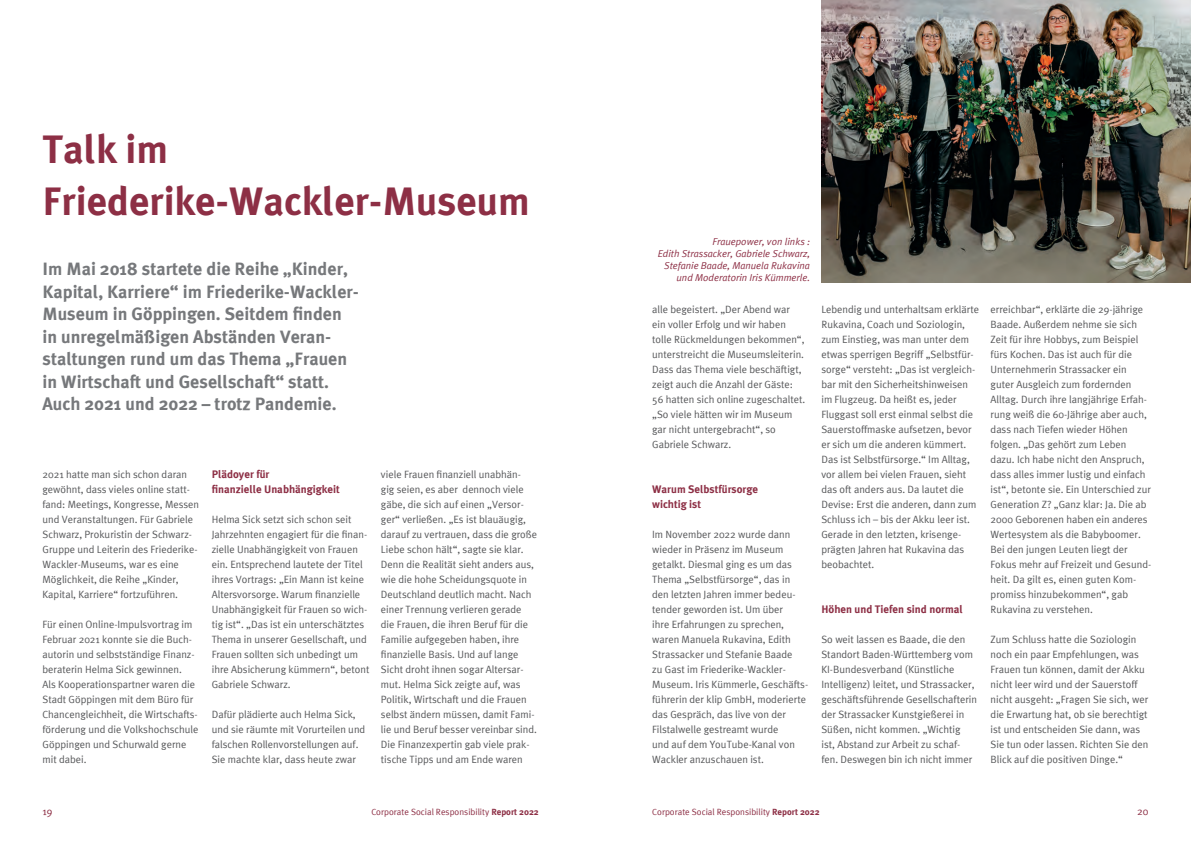
<style>
.page{position:relative;width:1191px;height:842px;background:#fff}
.page>*{position:absolute;margin:0;border:0;box-sizing:border-box;transform-origin:0 0}
.t1{font:700 40px/52.5px "Meta Plus";color:#8d2f45}
.t2{font:700 18px/22.5px "Meta Plus";color:#76787b}
.t3{font:700 11px/15px "Meta Plus";color:#8d2f45}
.t4{font:10.5px/15px "Meta Plus";color:#57585a}
.t5{font:10.5px "Meta Plus";color:#8d2f45}
.t6{font:italic 10px/12px "Meta Plus";color:#8d2f45;text-align:right}
.t7{font:9px "Meta Plus";color:#8d2f45}
.s1{font-weight:700}
</style>
<div class="page">
<img style="left:821px;top:0;width:370px;height:282px">
<h1 class="t1" style="left:43px;top:122px;width:489px">Talk im<br>Friederike-Wackler-Museum</h1>
<p class="t2" style="left:43px;top:257px;width:318px">Im Mai 2018 startete die Reihe „Kinder, Kapital, Karriere“ im Friederike-Wackler-Museum in Göppingen. Seitdem finden in unregelmäßigen Abständen Veran&shy;staltungen rund um das Thema „Frauen in Wirtschaft und Gesellschaft“ statt.<br>Auch 2021 und 2022 – trotz Pandemie.</p>
<p class="t4" style="left:43px;top:466px;width:158px">2021 hatte man sich schon daran gewöhnt, dass vieles online statt&shy;fand: Meetings, Kongresse, Messen und Veranstaltungen. Für Gabriele Schwarz, Prokuristin der Schwarz-Gruppe und Leiterin des Friederike-Wackler-Museums, war es eine Möglichkeit, die Reihe „Kinder, Kapital, Karriere“ fortzuführen.</p>
<p class="t4" style="left:43px;top:616px;width:157px">Für einen Online-Impulsvortrag im<br>Februar 2021 konnte sie die Buch&shy;autorin und selbstständige Finanz&shy;beraterin Helma Sick gewinnen.<br>Als Kooperationspartner waren die<br>Stadt Göppingen mit dem Büro für<br>Chancengleichheit, die Wirtschafts&shy;förderung und die Volkshochschule<br>Göppingen und Schurwald gerne mit dabei.</p>
<p class="t3" style="left:212px;top:466px;width:130px">Plädoyer für<br>finanzielle Unabhängigkeit</p>
<p class="t4" style="left:212px;top:511px;width:159px">Helma Sick setzt sich schon seit Jahrzehnten engagiert für die finan&shy;zielle Unabhängigkeit von Frauen ein. Entsprechend lautete der Titel ihres Vortrags: „Ein Mann ist keine Altersvorsorge. Warum finanzielle Unabhängigkeit für Frauen so wich&shy;tig ist“. „Das ist ein unterschätztes Thema in unserer Gesellschaft, und Frauen sollten sich unbedingt um ihre Absicherung kümmern“, betont Gabriele Schwarz.</p>
<p class="t4" style="left:212px;top:706px;width:155px">Dafür plädierte auch Helma Sick, und sie räumte mit Vorurteilen und falschen Rollenvorstellungen auf.<br>Sie machte klar, dass heute zwar</p>
<p class="t4" style="left:381px;top:466px;width:158px">viele Frauen finanziell unabhän-<br>gig seien, es aber dennoch viele gäbe, die sich auf einen „Versor&shy;ger“ verließen. „Es ist blauäugig, darauf zu vertrauen, dass die große Liebe schon hält“, sagte sie klar.<br>Denn die Realität sieht anders aus, wie die hohe Scheidungsquote in Deutschland deutlich macht. Nach einer Trennung verlieren gerade die Frauen, die ihren Beruf für die Familie aufgegeben haben, ihre finanzielle Basis. Und auf lange Sicht droht ihnen sogar Altersar&shy;mut. Helma Sick zeigte auf, was Politik, Wirtschaft und die Frauen selbst ändern müssen, damit Fami&shy;lie und Beruf besser vereinbar sind.<br>Die Finanzexpertin gab viele prak&shy;tische Tipps und am Ende waren</p>
<p class="t6" style="left:658px;top:235px;width:154px">Frauepower, von links :<br>Edith Strassacker, Gabriele Schwarz,<br>Stefanie Baade, Manuela Rukavina und Moderatorin Iris Kümmerle.</p>
<p class="t4" style="left:652px;top:301px;width:155px">alle begeistert. „Der Abend war ein voller Erfolg und wir haben tolle Rückmeldungen bekommen“, unterstreicht die Museumsleiterin.<br>Dass das Thema viele beschäftigt, zeigt auch die Anzahl der Gäste:<br>56 hatten sich online zugeschaltet. „So viele hätten wir im Museum gar nicht untergebracht“, so<br>Gabriele Schwarz.</p>
<p class="t3" style="left:652px;top:481px;width:107px">Warum Selbstfürsorge wichtig ist</p>
<p class="t4" style="left:652px;top:526px;width:157px">Im November 2022 wurde dann wieder in Präsenz im Museum getalkt. Diesmal ging es um das<br>Thema „Selbstfürsorge“, das in den letzten Jahren immer bedeu&shy;tender geworden ist. Um über<br>ihre Erfahrungen zu sprechen, waren Manuela Rukavina, Edith<br>Strassacker und Stefanie Baade<br>zu Gast im Friederike-Wackler-<br>Museum. Iris Kümmerle, Geschäfts&shy;führerin der klip GmbH, moderierte das Gespräch, das live von der<br>Filstalwelle gestreamt wurde<br>und auf dem YouTube-Kanal von<br>Wackler anzuschauen ist.</p>
<p class="t4" style="left:821px;top:301px;width:159px">Lebendig und unterhaltsam erklärte<br>Rukavina, Coach und Soziologin, zum Einstieg, was man unter dem etwas sperrigen Begriff „Selbstfür&shy;sorge“ versteht: „Das ist vergleich&shy;bar mit den Sicherheitshinweisen im Flugzeug. Da heißt es, jeder<br>Fluggast soll erst einmal selbst die<br>Sauerstoffmaske aufsetzen, bevor er sich um die anderen kümmert.<br>Das ist Selbstfürsorge.“ Im Alltag, vor allem bei vielen Frauen, sieht das oft anders aus. Da lautet die<br>Devise: Erst die anderen, dann zum<br>Schluss ich – bis der Akku leer ist.<br>Gerade in den letzten, krisenge&shy;prägten Jahren hat Rukavina das beobachtet.</p>
<p class="t3" style="left:821px;top:601px;width:143px">Höhen und Tiefen sind normal</p>
<p class="t4" style="left:821px;top:631px;width:157px">So weit lassen es Baade, die den Standort Baden-Württemberg vom KI-Bundesverband (Künstliche Intelligenz) leitet, und Strassacker, geschäftsführende Gesellschafterin der Strassacker Kunstgießerei in Süßen, nicht kommen. „Wichtig<br>ist, Abstand zur Arbeit zu schaf&shy;fen. Deswegen bin ich nicht immer</p>
<p class="t4" style="left:990px;top:301px;width:162px">erreichbar“, erklärte die 29-jährige Baade. Außerdem nehme sie sich Zeit für ihre Hobbys, zum Beispiel fürs Kochen. Das ist auch für die Unternehmerin Strassacker ein guter Ausgleich zum fordernden Alltag. Durch ihre langjährige Erfah&shy;rung weiß die 60-Jährige aber auch, dass nach Tiefen wieder Höhen folgen. „Das gehört zum Leben dazu. Ich habe nicht den Anspruch, dass alles immer lustig und einfach ist“, betonte sie. Ein Unterschied zur Generation Z? „Ganz klar: Ja. Die ab 2000 Geborenen haben ein anderes Wertesystem als die Babyboomer.<br>Bei den jungen Leuten liegt der Fokus mehr auf Freizeit und Gesund&shy;heit. Da gilt es, einen guten Kom&shy;promiss hinzubekommen“, gab Rukavina zu verstehen.</p>
<p class="t4" style="left:990px;top:631px;width:159px">Zum Schluss hatte die Soziologin noch ein paar Empfehlungen, was Frauen tun können, damit der Akku nicht leer wird und der Sauerstoff nicht ausgeht: „Fragen Sie sich, wer die Erwartung hat, ob sie berechtigt ist und entscheiden Sie dann, was Sie tun oder lassen. Richten Sie den Blick auf die positiven Dinge.“</p>
<p class="t5" style="left:43px;top:805px;width:11px">19</p>
<p class="t7" style="left:371px;top:806px;width:169px">Corporate Social Responsibility <span class="s1">Report 2022</span></p>
<p class="t7" style="left:652px;top:806px;width:169px">Corporate Social Responsibility <span class="s1">Report 2022</span></p>
<p class="t5" style="left:1137px;top:805px;width:13px">20</p>
</div>
